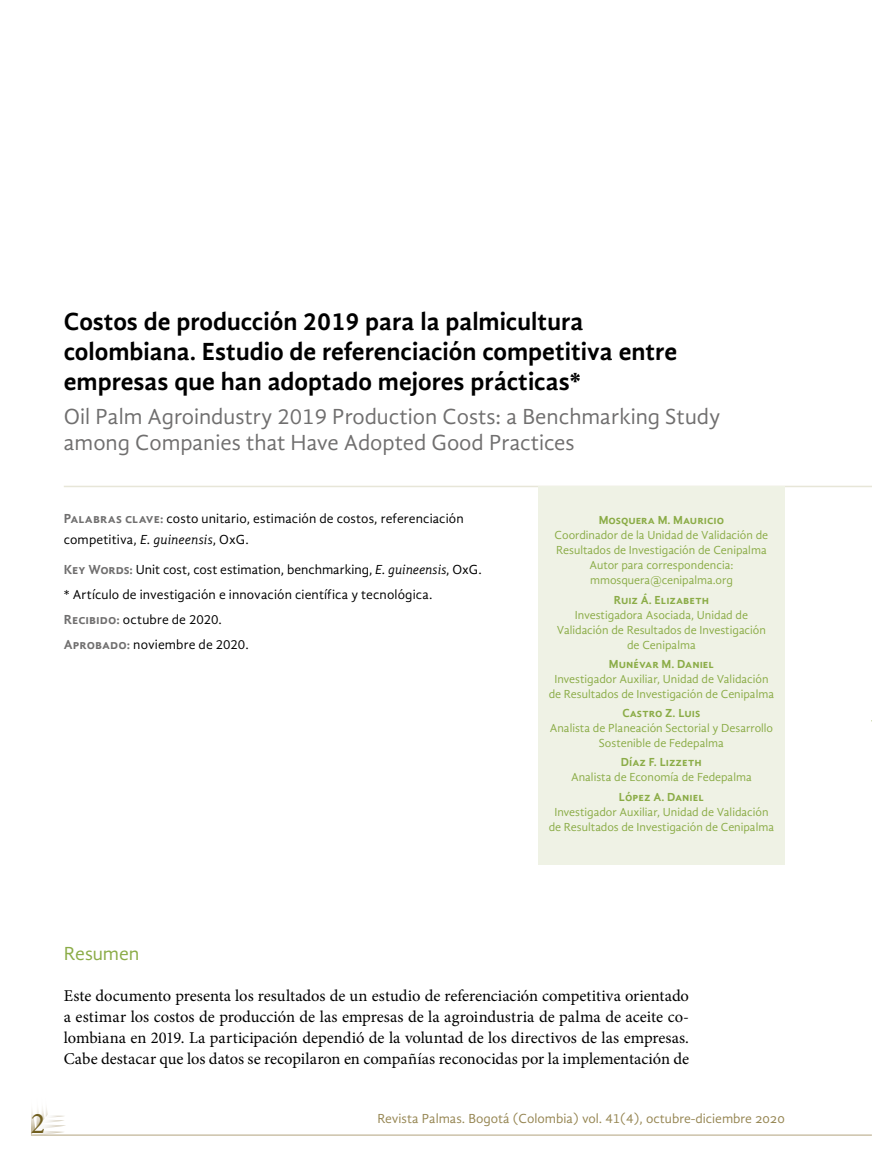
<style>
.page{position:relative;width:872px;height:1170px;background:#fff}
.page>*{position:absolute;margin:0;border:0;box-sizing:border-box;transform-origin:0 0}
.t1{font:30px "Minion Pro";color:#715f20}
.t2{font:700 25.5px/30px "Gandhi Sans";color:#000}
.t3{font:22.5px/25.5px "Gandhi Sans";color:#706f6f}
.t4{font:19.5px "Gandhi Sans";letter-spacing:-.005em;color:#8bac47}
.t5{font:16.5px/21px "Minion Pro";color:#000;text-align:justify}
.t6{font:13.5px/25px "Gandhi Sans";letter-spacing:.005em;color:#000}
.t7{font:13.5px "Gandhi Sans";color:#968653}
.t8{font:12px/15px "Gandhi Sans";color:#8bac47;text-align:center}
.t9{font:700 12px "Gandhi Sans";color:#8bac47}
.s1{font-weight:700;color:#706f6f}
.s2{font-style:italic}
</style>
<div class="page">
<svg style="left:31px;top:1107px;width:35px;height:27px"></svg>
<hr style="left:31px;top:1134px;width:840px;height:1px;background:#b2a47f">
<hr style="left:64px;top:485px;width:808px;height:2px;background:#e7e6d8">
<div style="left:538px;top:485px;width:246px;height:379px;background:#eff2e5"></div>
<h2 class="t2" style="left:64px;top:307px;width:615px">Costos de producción 2019 para la palmicultura colombiana. Estudio de referenciación competitiva entre empresas que han adoptado mejores prácticas*</h2>
<h3 class="t3" style="left:64px;top:404px;width:658px">Oil Palm Agroindustry 2019 Production Costs: a Benchmarking Study among Companies that Have Adopted Good Practices</h3>
<p class="t6" style="left:64px;top:508px;width:401px;line-height:21px"><span class="s1">Palabras clave:</span> costo unitario, estimación de costos, referenciación competitiva, <span class="s2">E. guineensis</span>, OxG.</p>
<p class="t6" style="left:64px;top:556px;width:419px"><span class="s1">Key Words:</span> Unit cost, cost estimation, benchmarking, <span class="s2">E. guineensis</span>, OxG. * Artículo de investigación e innovación científica y tecnológica.<br><span class="s1">Recibido:</span> octubre de 2020.<br><span class="s1">Aprobado:</span> noviembre de 2020.</p>
<p class="t9" style="left:599px;top:513px;width:127px">Mosquera M. Mauricio</p>
<p class="t8" style="left:554px;top:527px;width:215px">Coordinador de la Unidad de Validación de Resultados de Investigación de Cenipalma Autor para correspondencia: mmosquera@cenipalma.org</p>
<p class="t9" style="left:613px;top:592px;width:97px">Ruiz Á. Elizabeth</p>
<p class="t8" style="left:557px;top:607px;width:210px">Investigadora Asociada, Unidad de<br>Validación de Resultados de Investigación de Cenipalma</p>
<p class="t9" style="left:609px;top:656px;width:107px">Munévar M. Daniel</p>
<p class="t8" style="left:549px;top:671px;width:227px">Investigador Auxiliar, Unidad de Validación de Resultados de Investigación de Cenipalma</p>
<p class="t9" style="left:622px;top:706px;width:79px">Castro Z. Luis</p>
<p class="t8" style="left:550px;top:720px;width:225px">Analista de Planeación Sectorial y Desarrollo<br>Sostenible de Fedepalma</p>
<p class="t9" style="left:621px;top:755px;width:82px">Díaz F. Lizzeth</p>
<p class="t8" style="left:571px;top:769px;width:182px">Analista de Economía de Fedepalma</p>
<p class="t9" style="left:619px;top:789px;width:86px">López A. Daniel</p>
<p class="t8" style="left:549px;top:804px;width:227px">Investigador Auxiliar, Unidad de Validación de Resultados de Investigación de Cenipalma</p>
<h3 class="t4" style="left:64px;top:942px;width:77px">Resumen</h3>
<p class="t5" style="left:64px;top:984px;width:627px">Este documento presenta los resultados de un estudio de referenciación competitiva orientado a estimar los costos de producción de las empresas de la agroindustria de palma de aceite co&shy;lombiana en 2019. La participación dependió de la voluntad de los directivos de las empresas.<br>Cabe destacar que los datos se recopilaron en compañías reconocidas por la implementación de</p>
<h1 class="t1" style="left:31px;top:1102px;width:16px">2</h1>
<p class="t7" style="left:377px;top:1110px;width:409px">Revista Palmas. Bogotá (Colombia) vol. 41(4), octubre-diciembre 2020</p>
</div>
